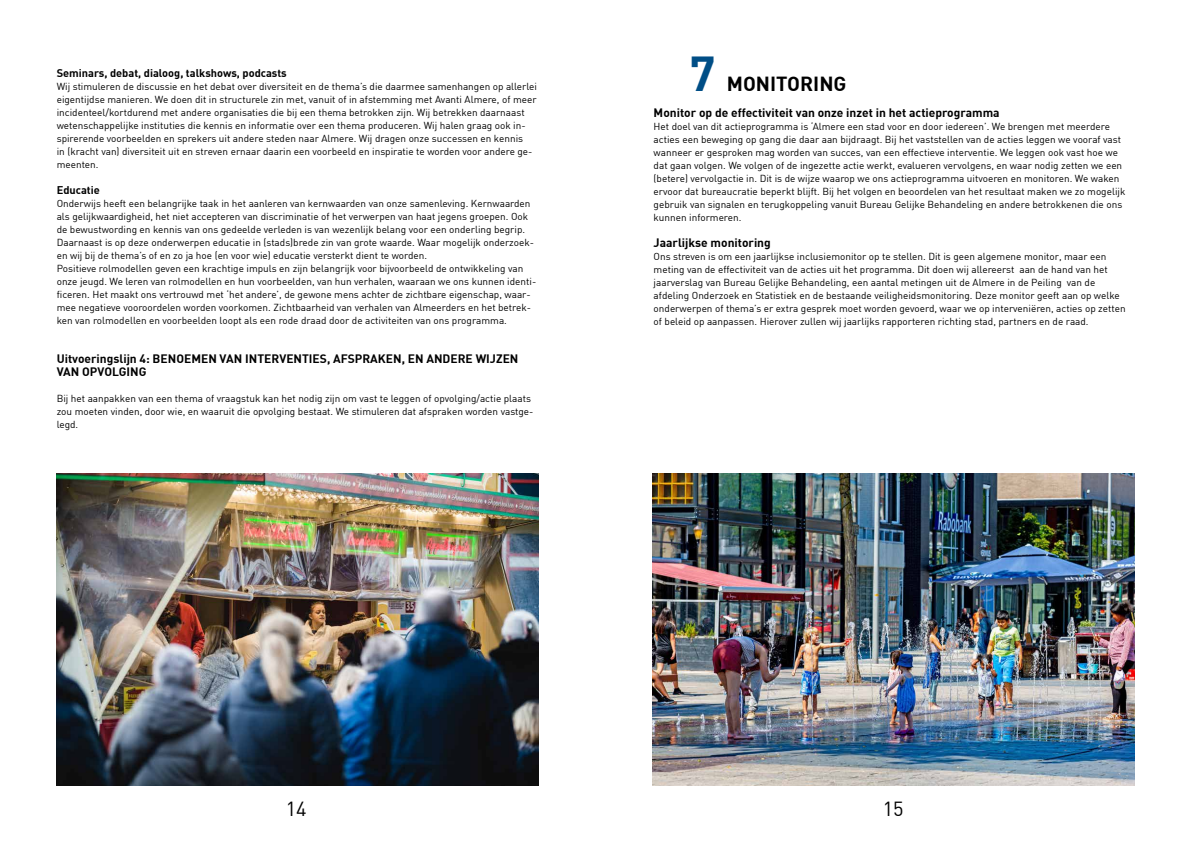
<style>
.page{position:relative;width:1191px;height:842px;background:#fff}
.page>*{position:absolute;margin:0;border:0;box-sizing:border-box;transform-origin:0 0}
.t1{font:700 48px "DIN";color:#004e86}
.t2{font:700 20px "DIN";color:#000}
.t3{font:20px "DIN";color:#000}
.t4{font:700 12px/13px "DIN";color:#000}
.t5{font:700 11px "DIN";color:#000}
.t6{font:10px/13px "DIN";color:#000}
</style>
<div class="page">
<img style="left:57px;top:473px;width:482px;height:312px">
<img style="left:653px;top:473px;width:482px;height:312px">
<p class="t5" style="left:57px;top:66px;width:231px">Seminars, debat, dialoog, talkshows, podcasts</p>
<p class="t6" style="left:57px;top:80px;width:482px">Wij stimuleren de discussie en het debat over diversiteit en de thema’s die daarmee samenhangen op allerlei eigentijdse manieren. We doen dit in structurele zin met, vanuit of in afstemming met Avanti Almere, of meer incidenteel/kortdurend met andere organisaties die bij een thema betrokken zijn. Wij betrekken daarnaast wetenschappelijke instituties die kennis en informatie over een thema produceren. Wij halen graag ook in&shy;spirerende voorbeelden en sprekers uit andere steden naar Almere. Wij dragen onze successen en kennis<br>in (kracht van) diversiteit uit en streven ernaar daarin een voorbeeld en inspiratie te worden voor andere ge&shy;meenten.</p>
<p class="t5" style="left:57px;top:183px;width:45px">Educatie</p>
<p class="t6" style="left:57px;top:197px;width:481px">Onderwijs heeft een belangrijke taak in het aanleren van kernwaarden van onze samenleving. Kernwaarden als gelijkwaardigheid, het niet accepteren van discriminatie of het verwerpen van haat jegens groepen. Ook de bewustwording en kennis van ons gedeelde verleden is van wezenlijk belang voor een onderling begrip.<br>Daarnaast is op deze onderwerpen educatie in (stads)brede zin van grote waarde. Waar mogelijk onderzoek&shy;en wij bij de thema’s of en zo ja hoe (en voor wie) educatie versterkt dient te worden.<br>Positieve rolmodellen geven een krachtige impuls en zijn belangrijk voor bijvoorbeeld de ontwikkeling van onze jeugd. We leren van rolmodellen en hun voorbeelden, van hun verhalen, waaraan we ons kunnen identi&shy;ficeren. Het maakt ons vertrouwd met ‘het andere’, de gewone mens achter de zichtbare eigenschap, waar&shy;mee negatieve vooroordelen worden voorkomen. Zichtbaarheid van verhalen van Almeerders en het betrek&shy;ken van rolmodellen en voorbeelden loopt als een rode draad door de activiteiten van ons programma.</p>
<p class="t4" style="left:57px;top:351px;width:463px">Uitvoeringslijn 4: BENOEMEN VAN INTERVENTIES, AFSPRAKEN, EN ANDERE WIJZEN<br>VAN OPVOLGING</p>
<p class="t6" style="left:57px;top:392px;width:478px">Bij het aanpakken van een thema of vraagstuk kan het nodig zijn om vast te leggen of opvolging/actie plaats zou moeten vinden, door wie, en waaruit die opvolging bestaat. We stimuleren dat afspraken worden vastge&shy;legd.</p>
<h1 class="t1" style="left:689px;top:42px;width:28px">7</h1>
<h2 class="t2" style="left:727px;top:71px;width:121px">MONITORING</h2>
<p class="t4" style="left:653px;top:106px;width:347px">Monitor op de effectiviteit van onze inzet in het actieprogramma</p>
<p class="t6" style="left:653px;top:120px;width:473px">Het doel van dit actieprogramma is ‘Almere een stad voor en door iedereen’. We brengen met meerdere acties een beweging op gang die daar aan bijdraagt. Bij het vaststellen van de acties leggen we vooraf vast wanneer er gesproken mag worden van succes, van een effectieve interventie. We leggen ook vast hoe we dat gaan volgen. We volgen of de ingezette actie werkt, evalueren vervolgens, en waar nodig zetten we een (betere) vervolgactie in. Dit is de wijze waarop we ons actieprogramma uitvoeren en monitoren. We waken ervoor dat bureaucratie beperkt blijft. Bij het volgen en beoordelen van het resultaat maken we zo mogelijk gebruik van signalen en terugkoppeling vanuit Bureau Gelijke Behandeling en andere betrokkenen die ons kunnen informeren.</p>
<p class="t4" style="left:653px;top:236px;width:119px">Jaarlijkse monitoring</p>
<p class="t6" style="left:653px;top:250px;width:473px">Ons streven is om een jaarlijkse inclusiemonitor op te stellen. Dit is geen algemene monitor, maar een meting van de effectiviteit van de acties uit het programma. Dit doen wij allereerst aan de hand van het jaarverslag van Bureau Gelijke Behandeling, een aantal metingen uit de Almere in de Peiling van de afdeling Onderzoek en Statistiek en de bestaande veiligheidsmonitoring. Deze monitor geeft aan op welke onderwerpen of thema’s er extra gesprek moet worden gevoerd, waar we op interveniëren, acties op zetten of beleid op aanpassen. Hierover zullen wij jaarlijks rapporteren richting stad, partners en de raad.</p>
<h2 class="t3" style="left:286px;top:796px;width:22px">14</h2>
<h2 class="t3" style="left:882px;top:796px;width:22px">15</h2>
</div>
